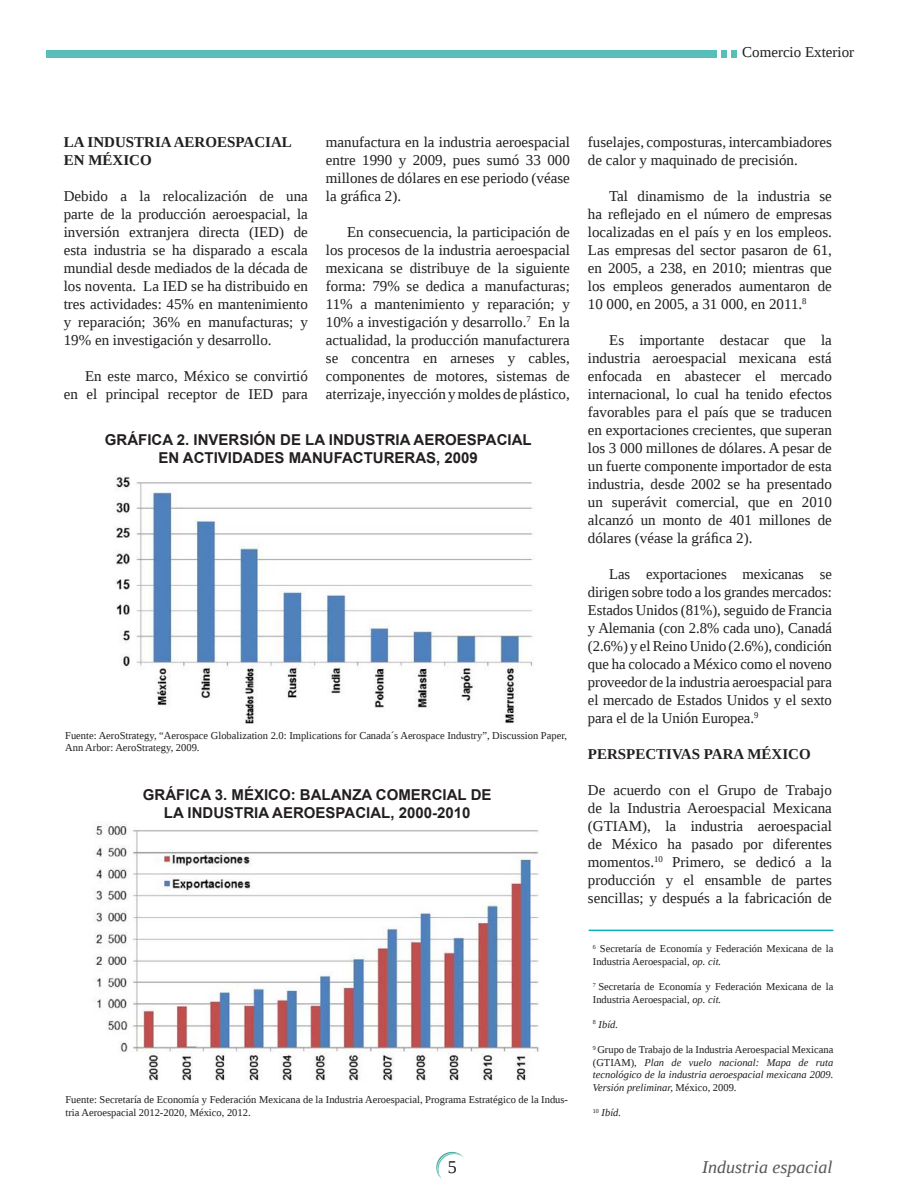
<style>
.page{position:relative;width:918px;height:1188px;background:#fff}
.page>*{position:absolute;margin:0;border:0;box-sizing:border-box;transform-origin:0 0}
.Nombre_Seccion{font:italic 18px "Liberation Serif";color:#57585a}
.Texto_normal{font:15px/18px "Liberation Serif";color:#231f20;text-align:justify}
.Titulo_grafica{font:700 15px "Arial";color:#231f20}
.Subtitulo{font:700 15px/18px "Liberation Serif";color:#231f20}
.Pie_de_foto{font:10.5px/12.6px "Liberation Serif";color:#231f20}
.cita_sin_linea{font:italic 10.5px/12.6px "Liberation Serif";color:#231f20;text-align:justify}
.Citas{font:10.5px/12.6px "Liberation Serif";color:#231f20}
.cita_sin_linea-2{font:10.5px/12.6px "Liberation Serif";color:#231f20}
.s1{font-style:italic}
.s2{font-style:normal}
</style>
<div class="page">
<svg style="left:722px;top:50px;width:5px;height:7px"></svg>
<div style="left:731px;top:50px;width:6px;height:7px;background:#57beba"></div>
<div style="left:46px;top:50px;width:671px;height:7px;background:#57beba"></div>
<svg style="left:436px;top:1151px;width:28px;height:28px"></svg>
<img style="left:95px;top:824px;width:444px;height:257px">
<img style="left:115px;top:476px;width:418px;height:248px">
<hr style="left:589px;top:930px;width:244px;height:1px;background:#07b2b9">
<p class="Texto_normal" style="left:742px;top:43px;width:114px">Comercio Exterior</p>
<p class="Subtitulo" style="left:64px;top:132px;width:230px">LA INDUSTRIAAEROESPACIAL<br>EN MÉXICO</p>
<p class="Texto_normal" style="left:64px;top:187px;width:246px">Debido a la relocalización de una parte de la producción aeroespacial, la inversión extranjera directa (IED) de esta industria se ha disparado a escala mundial desde mediados de la década de los noventa. La IED se ha distribuido en tres actividades: 45% en mantenimiento y reparación; 36% en manufacturas; y 19% en investigación y desarrollo.</p>
<p class="Texto_normal" style="left:64px;top:367px;width:246px;text-align:right">En este marco, México se convirtió<br>en el principal receptor de IED para</p>
<p class="Texto_normal" style="left:326px;top:133px;width:246px">manufactura en la industria aeroespacial entre 1990 y 2009, pues sumó 33 000 millones de dólares en ese periodo (véase la gráfica 2).</p>
<p class="Texto_normal" style="left:326px;top:223px;width:246px;text-indent:21px">En consecuencia, la participación de los procesos de la industria aeroespacial mexicana se distribuye de la siguiente forma: 79% se dedica a manufacturas; 11% a mantenimiento y reparación; y 10% a investigación y desarrollo.<sup>7</sup> En la actualidad, la producción manufacturera se concentra en arneses y cables, componentes de motores, sistemas de aterrizaje, inyección y moldes de plástico,</p>
<p class="Titulo_grafica" style="left:105px;top:431px;width:428px">GRÁFICA 2. INVERSIÓN DE LA INDUSTRIA AEROESPACIAL</p>
<p class="Titulo_grafica" style="left:158px;top:449px;width:321px">EN ACTIVIDADES MANUFACTURERAS, 2009</p>
<p class="Pie_de_foto" style="left:65px;top:729px;width:503px">Fuente: AeroStrategy, “Aerospace Globalization 2.0: Implications for Canada´s Aerospace Industry”, Discussion Paper,<br>Ann Arbor: AeroStrategy, 2009.</p>
<p class="Titulo_grafica" style="left:143px;top:786px;width:350px">GRÁFICA 3. M ÉXICO: BALANZA COMERCIAL DE</p>
<p class="Titulo_grafica" style="left:164px;top:804px;width:308px">LA INDUSTRIA AEROESPACIAL, 2000-2010</p>
<p class="Pie_de_foto" style="left:65px;top:1093px;width:504px">Fuente: Secretaría de Economía y Federación Mexicana de la Industria Aeroespacial, Programa Estratégico de la Indus&shy;tria Aeroespacial 2012-2020, México, 2012.</p>
<p class="Texto_normal" style="left:588px;top:133px;width:246px">fuselajes, composturas, intercambiadores de calor y maquinado de precisión.</p>
<p class="Texto_normal" style="left:588px;top:187px;width:246px;text-indent:21px">Tal dinamismo de la industria se ha reflejado en el número de empresas localizadas en el país y en los empleos.<br>Las empresas del sector pasaron de 61, en 2005, a 238, en 2010; mientras que los empleos generados aumentaron de 10 000, en 2005, a 31 000, en 2011.<sup>8</sup></p>
<p class="Texto_normal" style="left:588px;top:331px;width:246px;text-indent:21px">Es importante destacar que la industria aeroespacial mexicana está enfocada en abastecer el mercado internacional, lo cual ha tenido efectos favorables para el país que se traducen en exportaciones crecientes, que superan los 3 000 millones de dólares. A pesar de un fuerte componente importador de esta industria, desde 2002 se ha presentado un superávit comercial, que en 2010 alcanzó un monto de 401 millones de dólares (véase la gráfica 2).</p>
<p class="Texto_normal" style="left:588px;top:565px;width:246px;text-indent:21px">Las exportaciones mexicanas se dirigen sobre todo a los grandes mercados:<br>Estados Unidos (81%), seguido de Francia y Alemania (con 2.8% cada uno), Canadá (2.6%) y el Reino Unido (2.6%), condición que ha colocado a México como el noveno proveedor de la industria aeroespacial para el mercado de Estados Unidos y el sexto para el de la Unión Europea.<sup>9</sup></p>
<p class="Subtitulo" style="left:588px;top:745px;width:224px">PERSPECTIVAS PARA MÉXICO</p>
<p class="Texto_normal" style="left:588px;top:781px;width:246px">De acuerdo con el Grupo de Trabajo de la Industria Aeroespacial Mexicana (GTIAM), la industria aeroespacial de México ha pasado por diferentes momentos.<sup>10</sup> Primero, se dedicó a la producción y el ensamble de partes sencillas; y después a la fabricación de</p>
<p class="Citas" style="left:593px;top:942px;width:242px"><sup>6</sup> Secretaría de Economía y Federación Mexicana de la<br>Industria Aeroespacial, <span class="s1">op. cit.</span></p>
<p class="cita_sin_linea-2" style="left:593px;top:980px;width:242px"><sup>7</sup> Secretaría de Economía y Federación Mexicana de la<br>Industria Aeroespacial, <span class="s1">op. cit.</span></p>
<p class="cita_sin_linea" style="left:593px;top:1018px;width:27px"><sup>8</sup> Ibíd.</p>
<p class="cita_sin_linea" style="left:593px;top:1043px;width:242px"><sup>9</sup> <span class="s2">Grupo de Trabajo de la Industria Aeroespacial Mexicana (GTIAM),</span> Plan de vuelo nacional: Mapa de ruta tecnológico de la industria aeroespacial mexicana 2009.<br>Versión preliminar, <span class="s2">México, 2009.</span></p>
<p class="cita_sin_linea" style="left:593px;top:1106px;width:30px"><sup>10</sup> Ibíd.</p>
<p class="Nombre_Seccion" style="left:702px;top:1156px;width:132px">Industria espacial</p>
</div>
